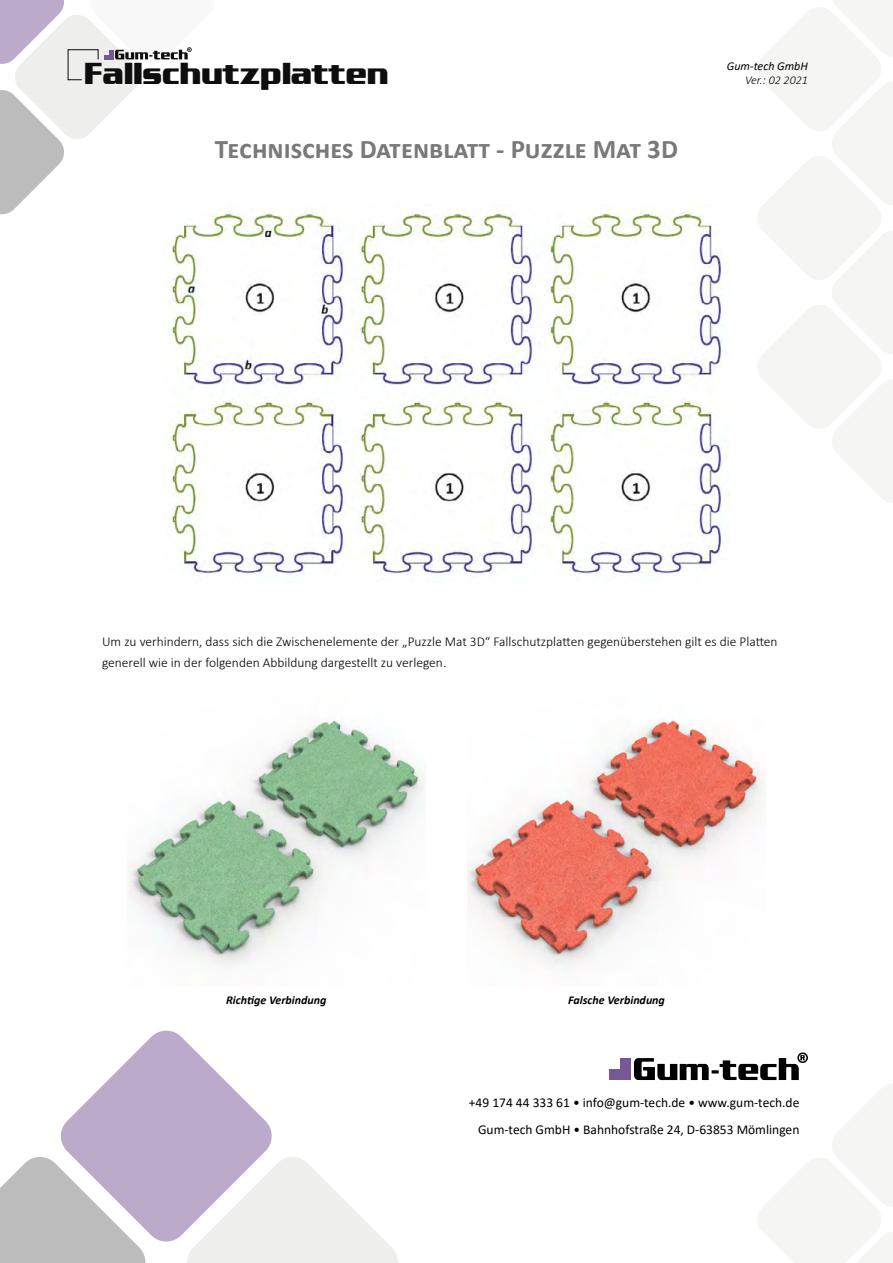
<style>
.page{position:relative;width:893px;height:1263px;background:#fff}
.page>*{position:absolute;margin:0;border:0;box-sizing:border-box;transform-origin:0 0}
.t1{font:700 30.3px "Enter Sansman";color:#0e0e0e}
.t2{font:700 27px "Calibri";color:#787978}
.t3{font:300 13.5px/21px "Calibri";color:#000}
.t4{font:13.5px/27px "Calibri";color:#000;text-align:right}
.t5{font:italic 700 12px "Calibri";color:#000}
.t6{font:italic 12px "Calibri";color:#000}
.t7{font:italic 300 12px "Calibri";color:#000}
</style>
<div class="page">
<svg style="left:758px;top:0;width:135px;height:503px"></svg>
<svg style="left:61px;top:1030px;width:211px;height:212px;fill:#bbaac9"></svg>
<svg style="left:0;top:1155px;width:148px;height:108px"></svg>
<svg style="left:185px;top:1155px;width:213px;height:108px"></svg>
<svg style="left:634px;top:1052px;width:259px;height:211px"></svg>
<div style="left:620px;top:1058px;width:11px;height:10px;background:#785894"></div>
<div style="left:620px;top:1069px;width:11px;height:11px;background:#785894"></div>
<div style="left:609px;top:1069px;width:10px;height:11px;background:#785894"></div>
<svg style="left:0;top:0;width:192px;height:215px"></svg>
<img style="left:468px;top:720px;width:297px;height:249px">
<img style="left:129px;top:720px;width:296px;height:248px">
<img style="left:163px;top:204px;width:567px;height:371px">
<h1 class="t1" style="left:84px;top:56px;width:306px">Fallschutzplatten</h1>
<p class="t6" style="left:727px;top:57px;width:83px">Gum-tech GmbH</p>
<p class="t7" style="left:745px;top:73px;width:64px">Ver.: 02 2021</p>
<h2 class="t2" style="left:215px;top:130px;width:464px">Technisches Datenblatt - Puzzle Mat 3D</h2>
<p class="t3" style="left:102px;top:631px;width:677px">Um zu verhindern, dass sich die Zwischenelemente der „Puzzle Mat 3D“ Fallschutzplatten gegenüberstehen gilt es die Platten generell wie in der folgenden Abbildung dargestellt zu verlegen.</p>
<p class="t5" style="left:226px;top:991px;width:102px">Richtige Verbindung</p>
<p class="t5" style="left:568px;top:991px;width:98px">Falsche Verbindung</p>
<p class="t4" style="left:469px;top:1089px;width:332px">+49 174 44 333 61 • info@gum-tech.de • www.gum-tech.de<br>Gum-tech GmbH • Bahnhofstraße 24, D-63853 Mömlingen</p>
</div>
